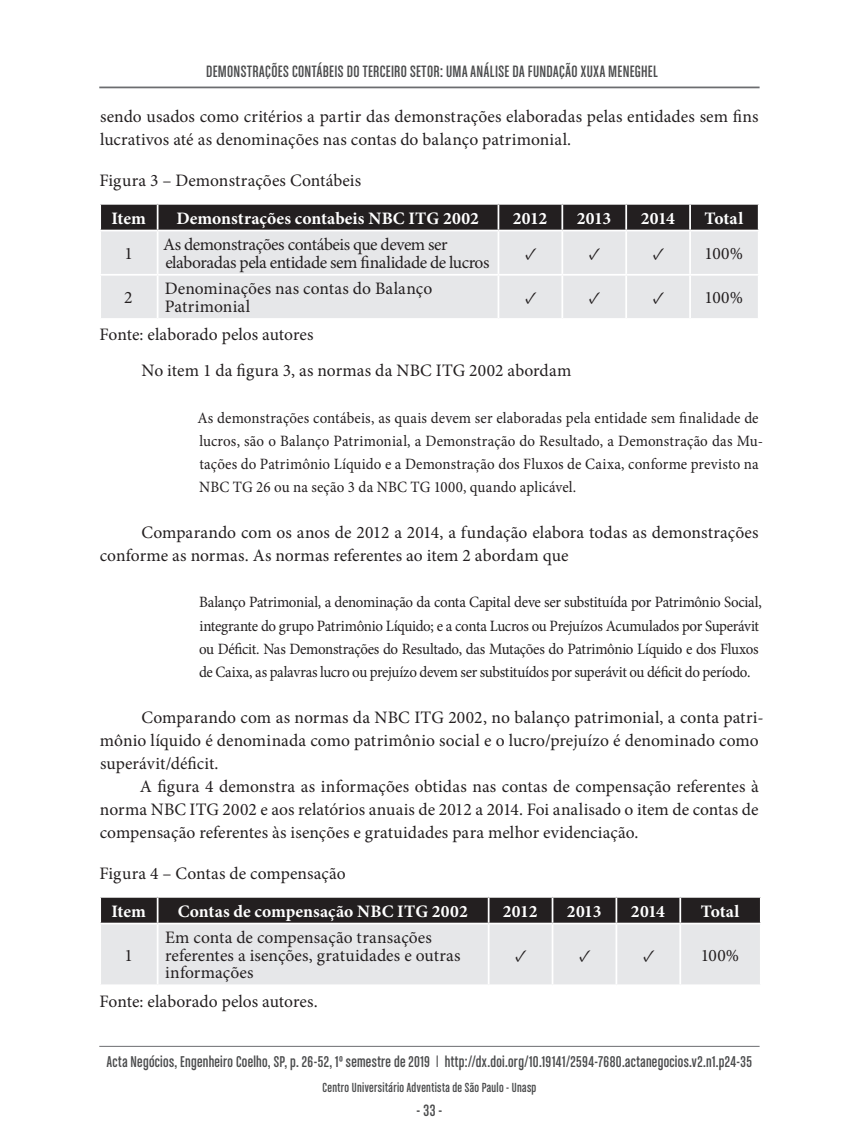
<style>
.page{position:relative;width:844px;height:1141px;background:#fff}
.page>*{position:absolute;margin:0;border:0;box-sizing:border-box;transform-origin:0 0}
.Corpo_do_Texto{font:17.5px/23.1px "Minion Pro";letter-spacing:.005em;color:#231f20}
.CELULA{font:17.5px/17.5px "Minion Pro";letter-spacing:-.005em;color:#231f20}
.LEGENDA{font:17.5px "Minion Pro";color:#231f20}
.CABECALHO{font:700 17.5px "Minion Pro";color:#fff}
.CELULA-2{font:17.5px/17.5px "Minion Pro";letter-spacing:-.025em;color:#231f20}
.t1{font:17.5px "Chalet Comprime Cologne Sixty";letter-spacing:.02em;color:#4b4c4d}
.t2{font:16.62px "Chalet Comprime Cologne Sixty";letter-spacing:.02em;color:#4b4c4d}
.Citação{font:15.75px/23.1px "Minion Pro";letter-spacing:-.005em;color:#231f20;scale:.95 1}
.t3{font:14px "Chalet Comprime Cologne Sixty";letter-spacing:.03em;color:#4b4c4d}
</style>
<div class="page">
<hr style="left:99px;top:87px;width:660px;height:1px;background:#6c6d70">
<hr style="left:99px;top:1046px;width:660px;height:1px;background:#6c6d70">
<div style="left:101px;top:231px;width:656px;height:87px;background:#e6e7e9"></div>
<div style="left:100px;top:204px;width:658px;height:27px;background:#231f20"></div>
<hr style="left:498px;top:203px;width:64px;height:2px;background:#fff">
<hr style="left:497px;top:205px;width:2px;height:25px;background:#fff">
<hr style="left:562px;top:203px;width:64px;height:2px;background:#fff">
<hr style="left:561px;top:205px;width:2px;height:25px;background:#fff">
<hr style="left:626px;top:203px;width:64px;height:2px;background:#fff">
<hr style="left:625px;top:205px;width:2px;height:25px;background:#fff">
<hr style="left:690px;top:203px;width:69px;height:2px;background:#fff">
<hr style="left:99px;top:230px;width:58px;height:1px;background:#fff">
<hr style="left:158px;top:230px;width:340px;height:1px;background:#fff">
<hr style="left:157px;top:231px;width:1px;height:43px;background:#fff">
<hr style="left:498px;top:230px;width:64px;height:1px;background:#fff">
<hr style="left:497px;top:231px;width:2px;height:43px;background:#fff">
<hr style="left:562px;top:230px;width:64px;height:1px;background:#fff">
<hr style="left:561px;top:231px;width:2px;height:43px;background:#fff">
<hr style="left:626px;top:230px;width:64px;height:1px;background:#fff">
<hr style="left:625px;top:231px;width:2px;height:43px;background:#fff">
<hr style="left:690px;top:230px;width:69px;height:1px;background:#fff">
<hr style="left:689px;top:231px;width:1px;height:43px;background:#fff">
<hr style="left:99px;top:274px;width:58px;height:2px;background:#fff">
<hr style="left:158px;top:274px;width:340px;height:2px;background:#fff">
<hr style="left:157px;top:276px;width:1px;height:42px;background:#fff">
<hr style="left:498px;top:274px;width:64px;height:2px;background:#fff">
<hr style="left:497px;top:276px;width:2px;height:42px;background:#fff">
<hr style="left:562px;top:274px;width:64px;height:2px;background:#fff">
<hr style="left:561px;top:276px;width:2px;height:42px;background:#fff">
<hr style="left:626px;top:274px;width:64px;height:2px;background:#fff">
<hr style="left:625px;top:276px;width:2px;height:42px;background:#fff">
<hr style="left:690px;top:274px;width:69px;height:2px;background:#fff">
<hr style="left:689px;top:276px;width:1px;height:42px;background:#fff">
<div style="left:101px;top:924px;width:658px;height:60px;background:#e6e7e9"></div>
<svg style="left:100px;top:897px;width:660px;height:27px;background:#2b2728"></svg>
<hr style="left:488px;top:896px;width:64px;height:2px;background:#fff">
<hr style="left:487px;top:898px;width:2px;height:25px;background:#fff">
<hr style="left:552px;top:896px;width:64px;height:2px;background:#fff">
<hr style="left:551px;top:898px;width:2px;height:25px;background:#fff">
<hr style="left:616px;top:896px;width:64px;height:2px;background:#fff">
<hr style="left:615px;top:898px;width:2px;height:25px;background:#fff">
<hr style="left:680px;top:896px;width:81px;height:2px;background:#fff">
<hr style="left:99px;top:923px;width:58px;height:1px;background:#fff">
<hr style="left:158px;top:923px;width:330px;height:1px;background:#fff">
<hr style="left:157px;top:924px;width:1px;height:60px;background:#fff">
<hr style="left:488px;top:923px;width:64px;height:1px;background:#fff">
<hr style="left:487px;top:924px;width:2px;height:60px;background:#fff">
<hr style="left:552px;top:923px;width:64px;height:1px;background:#fff">
<hr style="left:551px;top:924px;width:2px;height:60px;background:#fff">
<hr style="left:616px;top:923px;width:64px;height:1px;background:#fff">
<hr style="left:615px;top:924px;width:2px;height:60px;background:#fff">
<hr style="left:680px;top:923px;width:81px;height:1px;background:#fff">
<hr style="left:679px;top:924px;width:2px;height:60px;background:#fff">
<p class="t1" style="left:206px;top:62px;width:453px">DEMONSTRAÇÕES CONTÁBEIS DO TERCEIRO SETOR: UMA ANÁLISE DA FUNDAÇÃO XUXA MENEGHEL</p>
<p class="Corpo_do_Texto" style="left:100px;top:105px;width:659px">sendo usados como critérios a partir das demonstrações elaboradas pelas entidades sem fins lucrativos até as denominações nas contas do balanço patrimonial.</p>
<p class="LEGENDA" style="left:99px;top:169px;width:263px">Figura 3 – Demonstrações Contábeis</p>
<p class="CABECALHO" style="left:111px;top:206px;width:36px">Item</p>
<p class="CABECALHO" style="left:176px;top:206px;width:304px">Demonstrações contabeis NBC ITG 2002</p>
<p class="CABECALHO" style="left:512px;top:206px;width:36px">2012</p>
<p class="CABECALHO" style="left:576px;top:206px;width:36px">2013</p>
<p class="CABECALHO" style="left:640px;top:206px;width:35px">2014</p>
<p class="CABECALHO" style="left:704px;top:206px;width:40px">Total</p>
<p class="CELULA" style="left:124px;top:245px;width:10px">1</p>
<p class="CELULA-2" style="left:163px;top:236px;width:328px">As demonstrações contábeis que devem ser elaboradas pela entidade sem finalidade de lucros</p>
<p class="CELULA" style="left:525px;top:245px;width:13px">✓</p>
<p class="CELULA" style="left:589px;top:245px;width:13px">✓</p>
<p class="CELULA" style="left:652px;top:245px;width:13px">✓</p>
<p class="CELULA" style="left:704px;top:245px;width:40px">100%</p>
<p class="CELULA" style="left:124px;top:289px;width:10px">2</p>
<p class="CELULA" style="left:165px;top:280px;width:269px">Denominações nas contas do Balanço<br>Patrimonial</p>
<p class="CELULA" style="left:525px;top:289px;width:13px">✓</p>
<p class="CELULA" style="left:589px;top:289px;width:13px">✓</p>
<p class="CELULA" style="left:652px;top:289px;width:13px">✓</p>
<p class="CELULA" style="left:704px;top:289px;width:40px">100%</p>
<p class="LEGENDA" style="left:99px;top:323px;width:215px">Fonte: elaborado pelos autores</p>
<p class="Corpo_do_Texto" style="left:141px;top:359px;width:431px">No item 1 da figura 3, as normas da NBC ITG 2002 abordam</p>
<p class="Citação" style="left:197px;top:406px;width:597px">As demonstrações contábeis, as quais devem ser elaboradas pela entidade sem finalidade de lucros, são o Balanço Patrimonial, a Demonstração do Resultado, a Demonstração das Mu&shy;tações do Patrimônio Líquido e a Demonstração dos Fluxos de Caixa, conforme previsto na NBC TG 26 ou na seção 3 da NBC TG 1000, quando aplicável.</p>
<p class="Corpo_do_Texto" style="left:100px;top:521px;width:660px;text-indent:42px">Comparando com os anos de 2012 a 2014, a fundação elabora todas as demonstrações conforme as normas. As normas referentes ao item 2 abordam que</p>
<p class="Citação" style="left:199px;top:591px;width:593px">Balanço Patrimonial, a denominação da conta Capital deve ser substituída por Patrimônio Social, integrante do grupo Patrimônio Líquido; e a conta Lucros ou Prejuízos Acumulados por Superávit ou Déficit. Nas Demonstrações do Resultado, das Mutações do Patrimônio Líquido e dos Fluxos de Caixa, as palavras lucro ou prejuízo devem ser substituídos por superávit ou déficit do período.</p>
<p class="Corpo_do_Texto" style="left:100px;top:706px;width:665px;text-indent:41px">Comparando com as normas da NBC ITG 2002, no balanço patrimonial, a conta patri&shy;mônio líquido é denominada como patrimônio social e o lucro/prejuízo é denominado como superávit/déficit.</p>
<p class="Corpo_do_Texto" style="left:100px;top:775px;width:660px;text-align:justify;text-indent:40px">A figura 4 demonstra as informações obtidas nas contas de compensação referentes à norma NBC ITG 2002 e aos relatórios anuais de 2012 a 2014. Foi analisado o item de contas de compensação referentes às isenções e gratuidades para melhor evidenciação.</p>
<p class="LEGENDA" style="left:99px;top:862px;width:248px">Figura 4 – Contas de compensação</p>
<p class="CABECALHO" style="left:111px;top:899px;width:36px">Item</p>
<p class="CABECALHO" style="left:178px;top:899px;width:291px">Contas de compensação NBC ITG 2002</p>
<p class="CABECALHO" style="left:502px;top:899px;width:36px">2012</p>
<p class="CABECALHO" style="left:566px;top:899px;width:36px">2013</p>
<p class="CABECALHO" style="left:630px;top:899px;width:35px">2014</p>
<p class="CABECALHO" style="left:700px;top:899px;width:40px">Total</p>
<p class="CELULA" style="left:124px;top:947px;width:10px">1</p>
<p class="CELULA" style="left:165px;top:929px;width:297px">Em conta de compensação transações referentes a isenções, gratuidades e outras informações</p>
<p class="CELULA" style="left:515px;top:947px;width:13px">✓</p>
<p class="CELULA" style="left:579px;top:947px;width:13px">✓</p>
<p class="CELULA" style="left:643px;top:947px;width:13px">✓</p>
<p class="CELULA" style="left:700px;top:947px;width:40px">100%</p>
<p class="LEGENDA" style="left:99px;top:989px;width:220px">Fonte: elaborado pelos autores.</p>
<p class="t2" style="left:107px;top:1053px;width:646px">Acta Negócios, Engenheiro Coelho, SP, p. 26-52, 1º semestre de 2019 | http://dx.doi.org/10.19141/2594-7680.actanegocios.v2.n1.p24-35</p>
<p class="t3" style="left:322px;top:1080px;width:215px">Centro Universitário Adventista de São Paulo - Unasp</p>
<p class="t1" style="left:416px;top:1101px;width:27px">- 33 -</p>
</div>
